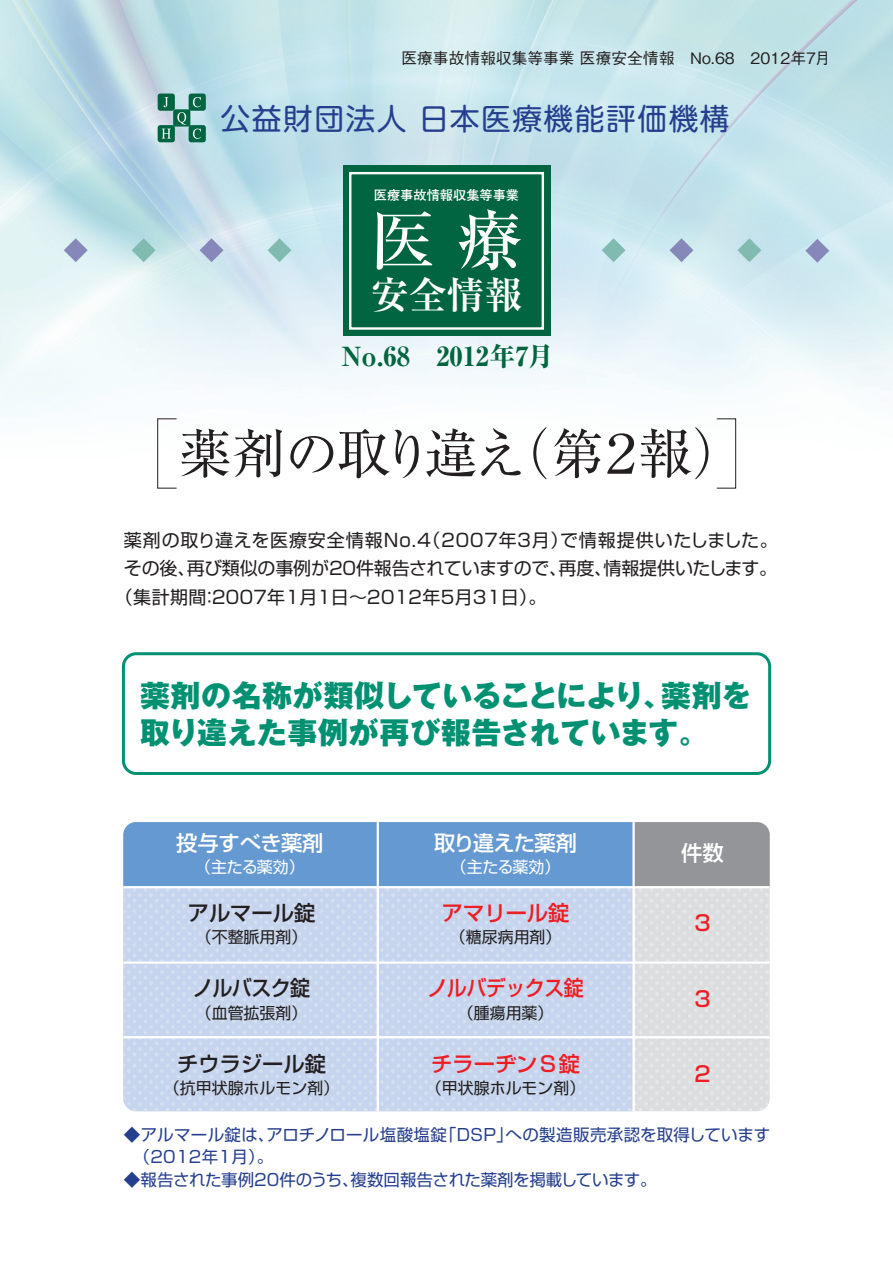
<style>
.page{position:relative;width:893px;height:1263px;background:#fff}
.page>*{position:absolute;margin:0;border:0;box-sizing:border-box;transform-origin:0 0}
.t1{font:65.4px "Ryumin Pro Medium 90 msp RKSJ H";color:#fff}
.t2{font:54px "Ryumin Pro Regular 90 msp RKSJ H";letter-spacing:-.135em;color:#231f20}
.t3{font:37.95px "Ryumin Pro Bold 90 msp RKSJ H";color:#fff}
.t4{font:30px/37.5px "Gothic MB101 Pro Heavy 90 msp RKSJ H";letter-spacing:.015em;color:#009173}
.t5{font:29.85px "Shin M Go Pro Regular 90 msp RKSJ H";letter-spacing:.05em;color:#253f8e}
.t6{font:26.4px "Ryumin Pro Heavy 90 msp RKSJ H";color:#006540}
.t7{font:21.3px "Shin Go Pro Medium 90 msp RKSJ H";color:#ee1d23}
.t8{font:21.3px "Shin Go Pro Medium 90 msp RKSJ H";letter-spacing:-.02em;color:#fff}
.t9{font:21.3px "Shin Go Pro Medium 90 msp RKSJ H";color:#231f20}
.t10{font:21.3px "Shin Go Pro Medium 90 msp RKSJ H";letter-spacing:-.025em;color:#ee1d23;scale:.94 1}
.t11{font:21.3px "Shin Go Pro Medium 90 msp RKSJ H";color:#231f20;scale:.94 1}
.t12{font:18px "Shin Go Pro Regular 90 msp RKSJ H";letter-spacing:.025em;color:#231f20}
.t13{font:18px "Shin Go Pro Regular 90 msp RKSJ H";letter-spacing:-.01em;color:#231f20}
.t14{font:18px "Shin Go Pro Regular 90 msp RKSJ H";letter-spacing:-.105em;color:#231f20}
.t15{font:16.5px/22.5px "Shin Go Pro Regular 90 msp RKSJ H";color:#253f8e}
.t16{font:16.5px "Shin Go Pro Regular 90 msp RKSJ H";letter-spacing:-.02em;color:#253f8e}
.t17{font:15.9px "Shin Go Pro Regular 90 msp RKSJ H";color:#231f20}
.t18{font:15.9px "Shin Go Pro Regular 90 msp RKSJ H";letter-spacing:-.03em;color:#fff}
.t19{font:15.75px "Gothic BBB Pro Medium 90 msp RKSJ H";color:#231f20}
.t20{font:13.2px "Futo Go B101 Pro Bold 90 msp RKSJ H";color:#fff}
</style>
<div class="page">
<img style="left:0;top:0;width:893px;height:1112px">
<div style="left:157px;top:419px;width:20px;height:69px;border:1px solid #231f20"></div>
<div style="left:716px;top:419px;width:20px;height:69px;border:1px solid #231f20"></div>
<div style="left:343px;top:165px;width:207px;height:171px;background:#006540"></div>
<div style="left:349px;top:172px;width:195px;height:158px;border:2px solid #fff"></div>
<svg style="left:602px;top:238px;width:23px;height:24px"></svg>
<svg style="left:669px;top:238px;width:24px;height:24px"></svg>
<svg style="left:805px;top:239px;width:24px;height:24px"></svg>
<svg style="left:737px;top:238px;width:24px;height:24px"></svg>
<svg style="left:132px;top:238px;width:24px;height:24px"></svg>
<svg style="left:200px;top:238px;width:23px;height:24px"></svg>
<svg style="left:64px;top:238px;width:24px;height:24px"></svg>
<svg style="left:267px;top:238px;width:24px;height:24px"></svg>
<svg style="left:158px;top:94px;width:48px;height:48px;background:#5b9c8b"></svg>
<div style="left:122px;top:652px;width:649px;height:123px;border:3px solid #009173;border-radius:13px"></div>
<div style="left:123px;top:822px;width:647px;height:289px;background:#dcdddf;border-radius:13px"></div>
<svg style="left:123px;top:888px;width:509px;height:223px;background:#c8d7ed"></svg>
<svg style="left:123px;top:822px;width:647px;height:64px;background:#6f98c5"></svg>
<hr style="left:123px;top:886px;width:647px;height:2px;background:#fff">
<hr style="left:632px;top:822px;width:3px;height:289px;background:#fff">
<hr style="left:123px;top:962px;width:647px;height:2px;background:#fff">
<hr style="left:123px;top:1036px;width:647px;height:2px;background:#fff">
<hr style="left:377px;top:822px;width:2px;height:289px;background:#fff">
<p class="t19" style="left:401px;top:52px;width:431px">医療事故情報収集等事業 医療安全情報　No.68　2012年7月</p>
<h3 class="t5" style="left:221px;top:107px;width:511px">公益財団法人 日本医療機能評価機構</h3>
<p class="t20" style="left:374px;top:190px;width:147px">医療事故情報収集等事業</p>
<h1 class="t1" style="left:370px;top:215px;width:154px">医 療</h1>
<h3 class="t3" style="left:371px;top:280px;width:153px">安全情報</h3>
<h3 class="t6" style="left:341px;top:347px;width:214px">No.68　2012年7月</h3>
<h2 class="t2" style="left:179px;top:433px;width:569px">薬剤の取り違え（第２報）</h2>
<p class="t12" style="left:124px;top:533px;width:655px">薬剤の取り違えを医療安全情報Ｎｏ．４（２００７年３月）で情報提供いたしました。</p>
<p class="t13" style="left:124px;top:561px;width:655px">その後、再び類似の事例が20件報告されていますので、再度、情報提供いたします。</p>
<p class="t14" style="left:115px;top:590px;width:433px">（集計期間：２００７年１月１日～２０１２年5月31日）。</p>
<h3 class="t4" style="left:140px;top:681px;width:613px">薬剤の名称が類似していることにより、薬剤を取り違えた事例が再び報告されています。</h3>
<p class="t8" style="left:176px;top:835px;width:149px">投与すべき薬剤</p>
<p class="t18" style="left:195px;top:861px;width:111px">（主たる薬効）</p>
<p class="t9" style="left:188px;top:905px;width:129px">アルマール錠</p>
<p class="t17" style="left:196px;top:931px;width:113px">（不整脈用剤）</p>
<p class="t11" style="left:193px;top:980px;width:126px">ノルバスク錠</p>
<p class="t17" style="left:196px;top:1007px;width:113px">（血管拡張剤）</p>
<p class="t9" style="left:177px;top:1056px;width:150px">チウラジール錠</p>
<p class="t17" style="left:164px;top:1082px;width:177px">（抗甲状腺ホルモン剤）</p>
<p class="t8" style="left:434px;top:835px;width:144px">取り違えた薬剤</p>
<p class="t18" style="left:451px;top:861px;width:111px">（主たる薬効）</p>
<p class="t7" style="left:442px;top:905px;width:129px">アマリール錠</p>
<p class="t17" style="left:450px;top:931px;width:113px">（糖尿病用剤）</p>
<p class="t10" style="left:427px;top:980px;width:168px">ノルバデックス錠</p>
<p class="t17" style="left:458px;top:1007px;width:97px">（腫瘍用薬）</p>
<p class="t7" style="left:431px;top:1056px;width:150px">チラーヂンＳ錠</p>
<p class="t17" style="left:426px;top:1082px;width:161px">（甲状腺ホルモン剤）</p>
<p class="t8" style="left:681px;top:845px;width:44px">件数</p>
<p class="t7" style="left:694px;top:915px;width:18px">3</p>
<p class="t7" style="left:694px;top:991px;width:18px">3</p>
<p class="t7" style="left:694px;top:1066px;width:18px">2</p>
<p class="t15" style="left:134px;top:1126px;width:638px;text-indent:-10px">◆アルマール錠は、アロチノロール塩酸塩錠「DSP」への製造販売承認を取得しています（２０１２年１月）。</p>
<p class="t16" style="left:124px;top:1174px;width:534px">◆報告された事例20件のうち、複数回報告された薬剤を掲載しています。</p>
</div>
